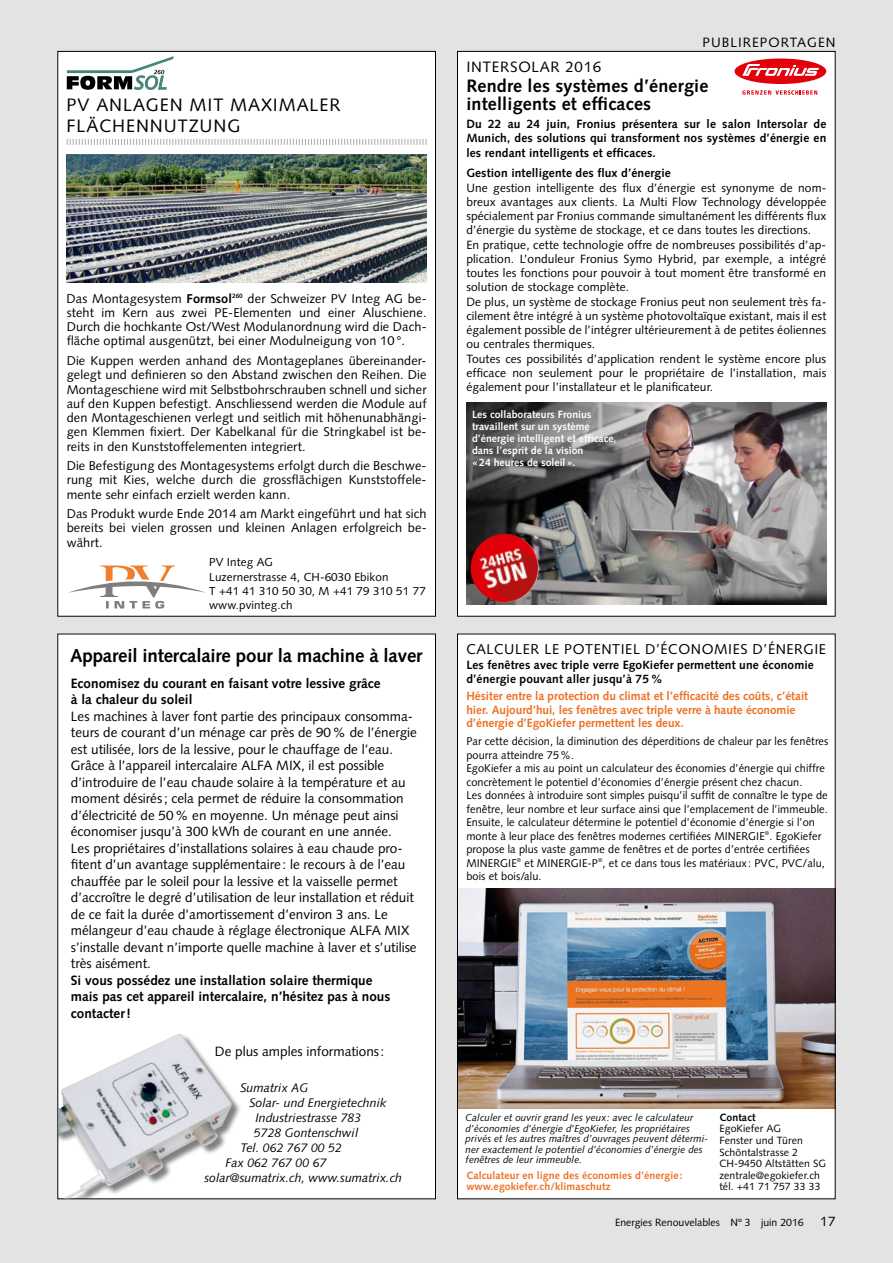
<style>
.page{position:relative;width:893px;height:1263px;background:#e3e3e3}
.page>*{position:absolute;margin:0;border:0;box-sizing:border-box;transform-origin:0 0}
.t1{font:700 18.75px "Syntax LT Std";letter-spacing:-.01em;color:#000}
.t2{font:700 18px/18px "Syntax LT Std";letter-spacing:.01em;color:#000}
.t3{font:18px/21px "Syntax LT Std";letter-spacing:.05em;color:#000}
.t4{font:15px "Syntax LT Std";letter-spacing:.05em;color:#000}
.t5{font:14.25px "Syntax LT Std";letter-spacing:.04em;color:#000}
.t6{font:13.5px/16.5px "Syntax LT Std";color:#000}
.t7{font:700 13.5px/16.5px "Syntax LT Std";color:#000}
.t8{font:13.5px "Syntax LT Std";letter-spacing:.075em;color:#000}
.t9{font:12.75px/14.2px "Syntax LT Std";letter-spacing:.01em;color:#000;text-align:justify}
.t10{font:italic 12.3px "Syntax LT Std";color:#000}
.t11{font:12px/14.2px "Syntax LT Std";letter-spacing:.01em;color:#000}
.t12{font:700 12px/14.2px "Syntax LT Std";letter-spacing:.01em;color:#000;text-align:justify}
.t13{font:700 12px/13.5px "Syntax LT Std";color:#ed7022}
.t14{font:11.7px/14.2px "Syntax LT Std";letter-spacing:.01em;color:#000}
.t15{font:11.25px/13.5px "Syntax LT Std";letter-spacing:.01em;color:#000}
.t16{font:10.5px/11.6px "Syntax LT Std";letter-spacing:.01em;color:#000}
.t17{font:700 10.5px/12px "Syntax LT Std";color:#fff}
.t18{font:700 10.5px "Syntax LT Std";letter-spacing:.01em;color:#ed7022}
.t19{font:700 10.5px "Syntax LT Std";letter-spacing:.01em;color:#000}
.t20{font:italic 10.2px/10.5px "Syntax LT Std";letter-spacing:.01em;color:#000}
.s1{font-weight:700}
.s2{font-size:13.5px}
</style>
<div class="page">
<div style="left:57px;top:51px;width:379px;height:566px;background:#fff"></div>
<div style="left:57px;top:634px;width:379px;height:565px;background:#fff"></div>
<div style="left:457px;top:51px;width:379px;height:566px;background:#fff"></div>
<div style="left:457px;top:634px;width:379px;height:565px;background:#fff"></div>
<div style="left:58px;top:1033px;width:183px;height:165px;background:#000;opacity:.5"></div>
<img style="left:58px;top:1034px;width:175px;height:164px">
<div style="left:734px;top:59px;width:92px;height:25px;background:#e3000b;border-radius:50%"></div>
<svg style="left:742px;top:64px;width:77px;height:12px"></svg>
<svg style="left:742px;top:90px;width:75px;height:5px"></svg>
<img style="left:466px;top:402px;width:360px;height:203px">
<svg style="left:67px;top:56px;width:107px;height:34px"></svg>
<svg style="left:67px;top:139px;width:360px;height:6px"></svg>
<img style="left:67px;top:154px;width:360px;height:128px">
<svg style="left:68px;top:565px;width:138px;height:43px"></svg>
<img style="left:467px;top:534px;width:75px;height:71px">
<img style="left:459px;top:888px;width:375px;height:220px">
<h2 class="t3" style="left:67px;top:94px;width:275px">PV ANLAGEN MIT MAXIMALER<br>FLÄCHENNUTZUNG</h2>
<p class="t9" style="left:67px;top:291px;width:361px">Das Montagesystem <span class="s1">Formsol</span><sup>260</sup> der Schweizer PV Integ AG be&shy;steht im Kern aus zwei PE-Elementen und einer Aluschiene.<br>Durch die hochkante Ost/West Modulanordnung wird die Dach&shy;fläche optimal ausgenützt, bei einer Modulneigung von 10 °.</p>
<p class="t9" style="left:67px;top:353px;width:361px">Die Kuppen werden anhand des Montageplanes übereinander&shy;gelegt und definieren so den Abstand zwischen den Reihen. Die Montageschiene wird mit Selbstbohrschrauben schnell und sicher auf den Kuppen befestigt. Anschliessend werden die Module auf den Montageschienen verlegt und seitlich mit höhenunabhängi&shy;gen Klemmen fixiert. Der Kabelkanal für die Stringkabel ist be&shy;reits in den Kunststoffelementen integriert.</p>
<p class="t9" style="left:67px;top:459px;width:361px">Die Befestigung des Montagesystems erfolgt durch die Beschwe&shy;rung mit Kies, welche durch die grossflächigen Kunststoffele&shy;mente sehr einfach erzielt werden kann.</p>
<p class="t9" style="left:67px;top:507px;width:361px">Das Produkt wurde Ende 2014 am Markt eingeführt und hat sich bereits bei vielen grossen und kleinen Anlagen erfolgreich be&shy;währt.</p>
<p class="t14" style="left:209px;top:555px;width:218px">PV Integ AG<br>Luzernerstrasse 4, CH-6030 Ebikon<br>T +41 41 310 50 30, M +41 79 310 51 77 www.pvinteg.ch</p>
<h1 class="t1" style="left:70px;top:645px;width:354px">Appareil intercalaire pour la machine à laver</h1>
<p class="t7" style="left:71px;top:675px;width:311px">Economisez du courant en faisant votre lessive grâce à la chaleur du soleil</p>
<p class="t6" style="left:71px;top:708px;width:347px">Les machines à laver font partie des principaux consomma&shy;teurs de courant d’un ménage car près de 90% de l’énergie est utilisée, lors de la lessive, pour le chauffage de l’eau.<br>Grâce à l’appareil intercalaire ALFA MIX, il est possible d’introduire de l’eau chaude solaire à la température et au moment désirés; cela permet de réduire la consommation d’électricité de 50% en moyenne. Un ménage peut ainsi économiser jusqu’à 300 kWh de courant en une année.<br>Les propriétaires d’installations solaires à eau chaude pro&shy;fitent d’un avantage supplémentaire : le recours à de l’eau chauffée par le soleil pour la lessive et la vaisselle permet d’accroître le degré d’utilisation de leur installation et réduit de ce fait la durée d’amortissement d’environ 3 ans. Le mélangeur d’eau chaude à réglage électronique ALFA MIX s’installe devant n’importe quelle machine à laver et s’utilise très aisément.</p>
<p class="t7" style="left:71px;top:972px;width:321px">Si vous possédez une installation solaire thermique mais pas cet appareil intercalaire, n’hésitez pas à nous contacter!</p>
<p class="t6" style="left:215px;top:1043px;width:171px">De plus amples informations:</p>
<p class="t10" style="left:240px;top:1080px;width:70px">Sumatrix AG</p>
<p class="t10" style="left:249px;top:1095px;width:138px">Solar- und Energietechnik</p>
<p class="t10" style="left:255px;top:1110px;width:107px">Industriestrasse 783</p>
<p class="t10" style="left:254px;top:1125px;width:106px">5728 Gontenschwil</p>
<p class="t10" style="left:240px;top:1140px;width:103px">Tel. 062 767 00 52</p>
<p class="t10" style="left:225px;top:1155px;width:103px">Fax 062 767 00 67</p>
<p class="t10" style="left:204px;top:1170px;width:199px">solar@sumatrix.ch, www.sumatrix.ch</p>
<p class="t8" style="left:703px;top:34px;width:134px">PUBLIREPORTAGEN</p>
<p class="t4" style="left:466px;top:57px;width:136px">INTERSOLAR 2016</p>
<h2 class="t2" style="left:466px;top:77px;width:243px">Rendre les systèmes d’énergie intelligents et efficaces</h2>
<p class="t12" style="left:466px;top:117px;width:361px">Du 22 au 24 juin, Fronius présentera sur le salon Intersolar de Munich, des solutions qui transforment nos systèmes d’énergie en les rendant intelligents et efficaces.</p>
<p class="t12" style="left:466px;top:166px;width:206px">Gestion intelligente des flux d’énergie</p>
<p class="t11" style="left:466px;top:180px;width:361px">Une gestion intelligente des flux d’énergie est synonyme de nom&shy;breux avantages aux clients. La Multi Flow Technology développée spécialement par Fronius commande simultanément les différents flux d’énergie du système de stockage, et ce dans toutes les directions.<br>En pratique, cette technologie offre de nombreuses possibilités d’ap&shy;plication. L’onduleur Fronius Symo Hybrid, par exemple, a intégré toutes les fonctions pour pouvoir à tout moment être transformé en solution de stockage complète.<br>De plus, un système de stockage Fronius peut non seulement très fa&shy;cilement être intégré à un système photovoltaïque existant, mais il est également possible de l’intégrer ultérieurement à de petites éoliennes ou centrales thermiques.<br>Toutes ces possibilités d’application rendent le système encore plus efficace non seulement pour le propriétaire de l’installation, mais également pour l’installateur et le planificateur.</p>
<p class="t17" style="left:472px;top:409px;width:146px">Les collaborateurs Fronius travaillent sur un système d’énergie intelligent et efficace, dans l’esprit de la vision<br>«24 heures de soleil».</p>
<p class="t5" style="left:466px;top:640px;width:361px">CALCULER LE POTENTIEL D’ÉCONOMIES D’ÉNERGIE</p>
<p class="t12" style="left:466px;top:658px;width:349px;line-height:13.5px">Les fenêtres avec triple verre EgoKiefer permettent une économie d’énergie pouvant aller jusqu’à 75 %</p>
<p class="t13" style="left:466px;top:690px;width:343px">Hésiter entre la protection du climat et l’efficacité des coûts, c’était hier. Aujourd’hui, les fenêtres avec triple verre à haute économie d’énergie d’EgoKiefer permettent les deux.</p>
<p class="t15" style="left:466px;top:735px;width:364px">Par cette décision, la diminution des déperditions de chaleur par les fenêtres pourra atteindre 75%.<br>EgoKiefer a mis au point un calculateur des économies d’énergie qui chiffre concrètement le potentiel d’économies d’énergie présent chez chacun.<br>Les données à introduire sont simples puisqu’il suffit de connaître le type de fenêtre, leur nombre et leur surface ainsi que l’emplacement de l’immeuble.<br>Ensuite, le calculateur détermine le potentiel d’économie d’énergie si l’on monte à leur place des fenêtres modernes certifiées MINERGIE<sup>®</sup>. EgoKiefer propose la plus vaste gamme de fenêtres et de portes d’entrée certifiées MINERGIE<sup>®</sup> et MINERGIE-P<sup>®</sup>, et ce dans tous les matériaux: PVC, PVC/alu, bois et bois/alu.</p>
<p class="t20" style="left:466px;top:1112px;width:244px">Calculer et ouvrir grand les yeux: avec le calculateur d’économies d’énergie d’EgoKiefer, les propriétaires privés et les autres maîtres d’ouvrages peuvent détermi&shy;ner exactement le potentiel d’économies d’énergie des fenêtres de leur immeuble.</p>
<p class="t19" style="left:719px;top:1111px;width:38px">Contact</p>
<p class="t16" style="left:719px;top:1123px;width:108px">EgoKiefer AG<br>Fenster und Türen<br>Schöntalstrasse 2<br>CH-9450 Altstätten SG</p>
<p class="t18" style="left:466px;top:1169px;width:218px">Calculateur en ligne des économies d’énergie:</p>
<p class="t16" style="left:719px;top:1169px;width:102px">zentrale@egokiefer.ch</p>
<p class="t18" style="left:466px;top:1181px;width:146px">www.egokiefer.ch/klimaschutz</p>
<p class="t16" style="left:719px;top:1181px;width:103px">tél. +41 71 757 33 33</p>
<p class="t16" style="left:615px;top:1217px;width:222px">Energies Renouvelables Nº 3 juin 2016 <span class="s2">17</span></p>
</div>
